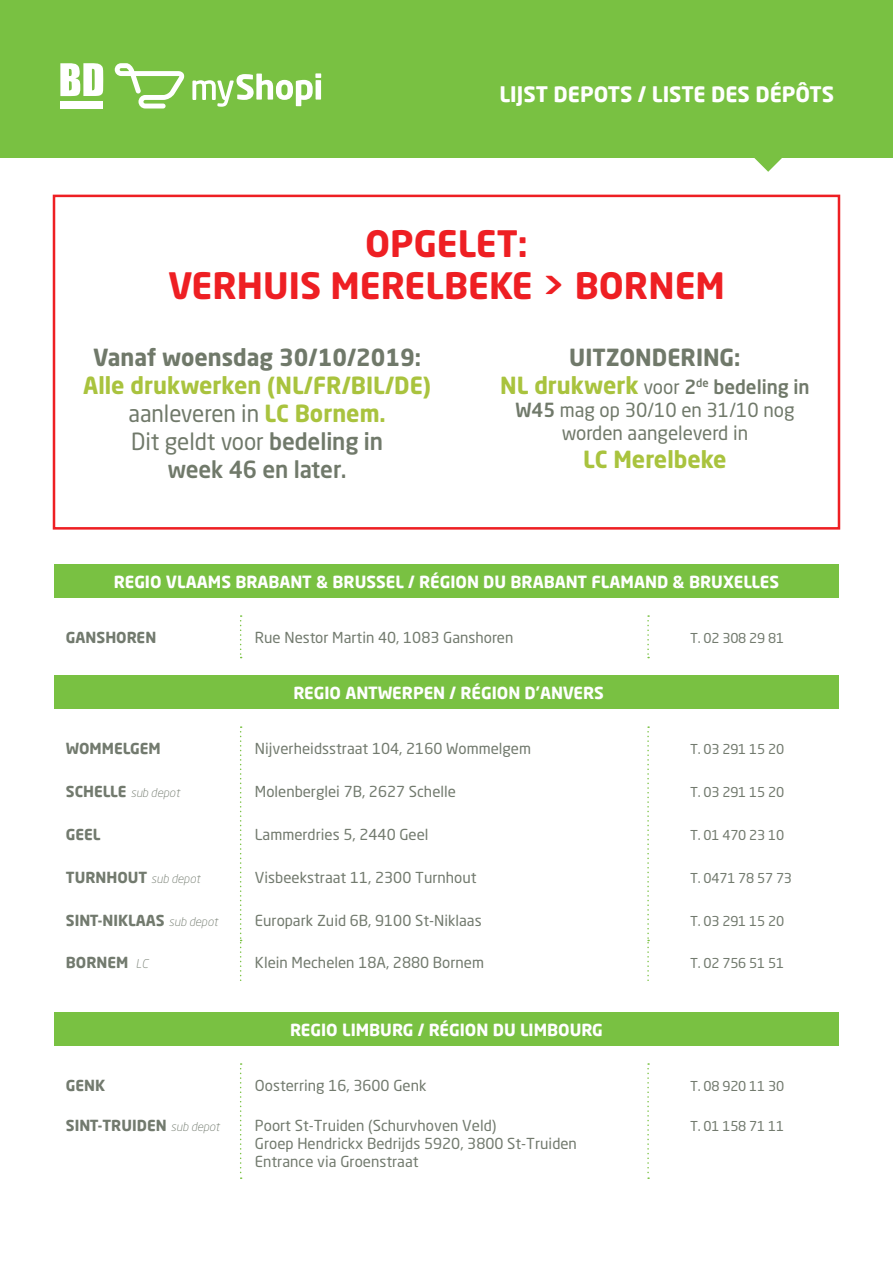
<style>
.page{position:relative;width:893px;height:1263px;background:#fff}
.page>*{position:absolute;margin:0;border:0;box-sizing:border-box;transform-origin:0 0}
.t1{font:700 36px/42px "Neo Sans Std";color:#ee1f23;text-align:center}
.t2{font:700 23.4px/28px "Neo Sans Std";color:#a9c33e;text-align:center}
.t3{font:700 23.4px "Neo Sans Std";color:#70796a}
.t4{font:700 21px "Neo Sans Pro";color:#fff}
.t5{font:19.2px/23.1px "Neo Sans Std";color:#70796a;text-align:center}
.t6{font:700 16.5px "Neo Sans Pro";color:#fff}
.t7{font:15px/18px "Neo Sans Std";color:#727a6e}
.t8{font:700 15px "Neo Sans Pro";color:#727a6e}
.t9{font:13.5px "Neo Sans Std";letter-spacing:-.02em;color:#727a6e}
.t10{font:italic 300 12px "Neo Sans Std";color:#727a6e}
.s1{font-weight:400;color:#70796a}
.s2{font-weight:500;color:#70796a}
.s3{font-weight:700;font-size:23.4px;color:#a9c33e}
.s4{font-weight:500}
.s5{font-family:"Neo Sans Pro";font-weight:700;font-style:normal;font-size:15px}
.s6{font-family:"Neo Sans Std";font-weight:300;font-style:italic;font-size:12px}
</style>
<div class="page">
<div style="left:0;top:0;width:893px;height:157px;background:#79c142"></div>
<svg style="left:744px;top:157px;width:48px;height:15px"></svg>
<svg style="left:192px;top:73px;width:129px;height:34px"></svg>
<svg style="left:115px;top:63px;width:70px;height:45px"></svg>
<svg style="left:60px;top:63px;width:43px;height:33px"></svg>
<div style="left:60px;top:101px;width:43px;height:7px;background:#fff"></div>
<svg style="left:240px;top:615px;width:2px;height:43px"></svg>
<svg style="left:240px;top:1063px;width:2px;height:116px"></svg>
<svg style="left:647px;top:615px;width:2px;height:43px"></svg>
<svg style="left:647px;top:1063px;width:2px;height:116px"></svg>
<svg style="left:647px;top:726px;width:2px;height:255px"></svg>
<div style="left:54px;top:564px;width:785px;height:34px;background:#79c142"></div>
<div style="left:54px;top:1012px;width:785px;height:34px;background:#79c142"></div>
<div style="left:54px;top:675px;width:785px;height:34px;background:#79c142"></div>
<div style="left:53px;top:195px;width:787px;height:335px;background:#fff;border:3px solid #ee1f23"></div>
<svg style="left:240px;top:726px;width:2px;height:255px"></svg>
<h3 class="t4" style="left:499px;top:81px;width:336px">LIJST DEPOTS / LISTE DES DÉPÔTS</h3>
<h1 class="t1" style="left:168px;top:222px;width:558px">OPGELET:<br>VERHUIS MERELBEKE &gt; BORNEM</h1>
<h2 class="t3" style="left:93px;top:342px;width:329px">Vanaf woensdag 30/10/2019:</h2>
<h2 class="t2" style="left:83px;top:370px;width:349px">Alle drukwerken (NL/FR/BIL/DE) <span class="s1">aanleveren in</span> LC Bornem.<br><span class="s1">Dit geldt voor</span> <span class="s2">bedeling in<br>week 46 en later.</span></h2>
<h2 class="t3" style="left:569px;top:342px;width:173px">UITZONDERING:</h2>
<p class="t5" style="left:500px;top:375px;width:311px"><span class="s3">NL drukwerk</span> voor <span class="s4">2</span><sup>de</sup> <span class="s4">bedeling in<br>W45</span> mag op 30/10 en 31/10 nog worden aangeleverd in</p>
<h2 class="t2" style="left:583px;top:444px;width:145px">LC Merelbeke</h2>
<p class="t6" style="left:114px;top:571px;width:667px">REGIO VLAAMS BRABANT &amp; BRUSSEL / RÉGION DU BRABANT FLAMAND &amp; BRUXELLES</p>
<p class="t8" style="left:66px;top:627px;width:92px">GANSHOREN</p>
<p class="t7" style="left:255px;top:628px;width:260px">Rue Nestor Martin 40, 1083 Ganshoren</p>
<p class="t9" style="left:690px;top:629px;width:95px">T. 02 308 29 81</p>
<p class="t6" style="left:293px;top:682px;width:312px">REGIO ANTWERPEN / RÉGION D’ANVERS</p>
<p class="t8" style="left:66px;top:738px;width:96px">WOMMELGEM</p>
<p class="t7" style="left:255px;top:739px;width:278px">Nijverheidsstraat 104, 2160 Wommelgem</p>
<p class="t9" style="left:690px;top:740px;width:95px">T. 03 291 15 20</p>
<p class="t10" style="left:66px;top:786px;width:116px"><span class="s5">SCHELLE</span> sub depot</p>
<p class="t7" style="left:255px;top:782px;width:203px">Molenberglei 7B, 2627 Schelle</p>
<p class="t9" style="left:690px;top:784px;width:95px">T. 03 291 15 20</p>
<p class="t8" style="left:66px;top:824px;width:36px">GEEL</p>
<p class="t7" style="left:255px;top:825px;width:175px">Lammerdries 5, 2440 Geel</p>
<p class="t9" style="left:690px;top:826px;width:95px">T. 01 470 23 10</p>
<p class="t8" style="left:66px;top:868px;width:136px">TURNHOUT <span class="s6">sub depot</span></p>
<p class="t7" style="left:255px;top:868px;width:223px">Visbeekstraat 11, 2300 Turnhout</p>
<p class="t9" style="left:690px;top:870px;width:103px">T. 0471 78 57 73</p>
<p class="t8" style="left:66px;top:911px;width:154px">SINT-NIKLAAS <span class="s6">sub depot</span></p>
<p class="t7" style="left:255px;top:911px;width:228px">Europark Zuid 6B, 9100 St-Niklaas</p>
<p class="t9" style="left:690px;top:913px;width:95px">T. 03 291 15 20</p>
<p class="t8" style="left:66px;top:953px;width:64px">BORNEM</p>
<p class="t7" style="left:255px;top:953px;width:231px">Klein Mechelen 18A, 2880 Bornem</p>
<p class="t9" style="left:690px;top:955px;width:95px">T. 02 756 51 51</p>
<p class="t10" style="left:136px;top:956px;width:14px">LC</p>
<p class="t6" style="left:290px;top:1019px;width:314px">REGIO LIMBURG / RÉGION DU LIMBOURG</p>
<p class="t8" style="left:66px;top:1075px;width:41px">GENK</p>
<p class="t7" style="left:255px;top:1076px;width:173px">Oosterring 16, 3600 Genk</p>
<p class="t9" style="left:690px;top:1077px;width:95px">T. 08 920 11 30</p>
<p class="t8" style="left:66px;top:1116px;width:155px">SINT-TRUIDEN <span class="s6">sub depot</span></p>
<p class="t7" style="left:255px;top:1116px;width:243px">Poort St-Truiden (Schurvhoven Veld)</p>
<p class="t9" style="left:690px;top:1118px;width:95px">T. 01 158 71 11</p>
<p class="t7" style="left:255px;top:1134px;width:324px">Groep Hendrickx Bedrijds 5920, 3800 St-Truiden<br>Entrance via Groenstraat</p>
</div>
